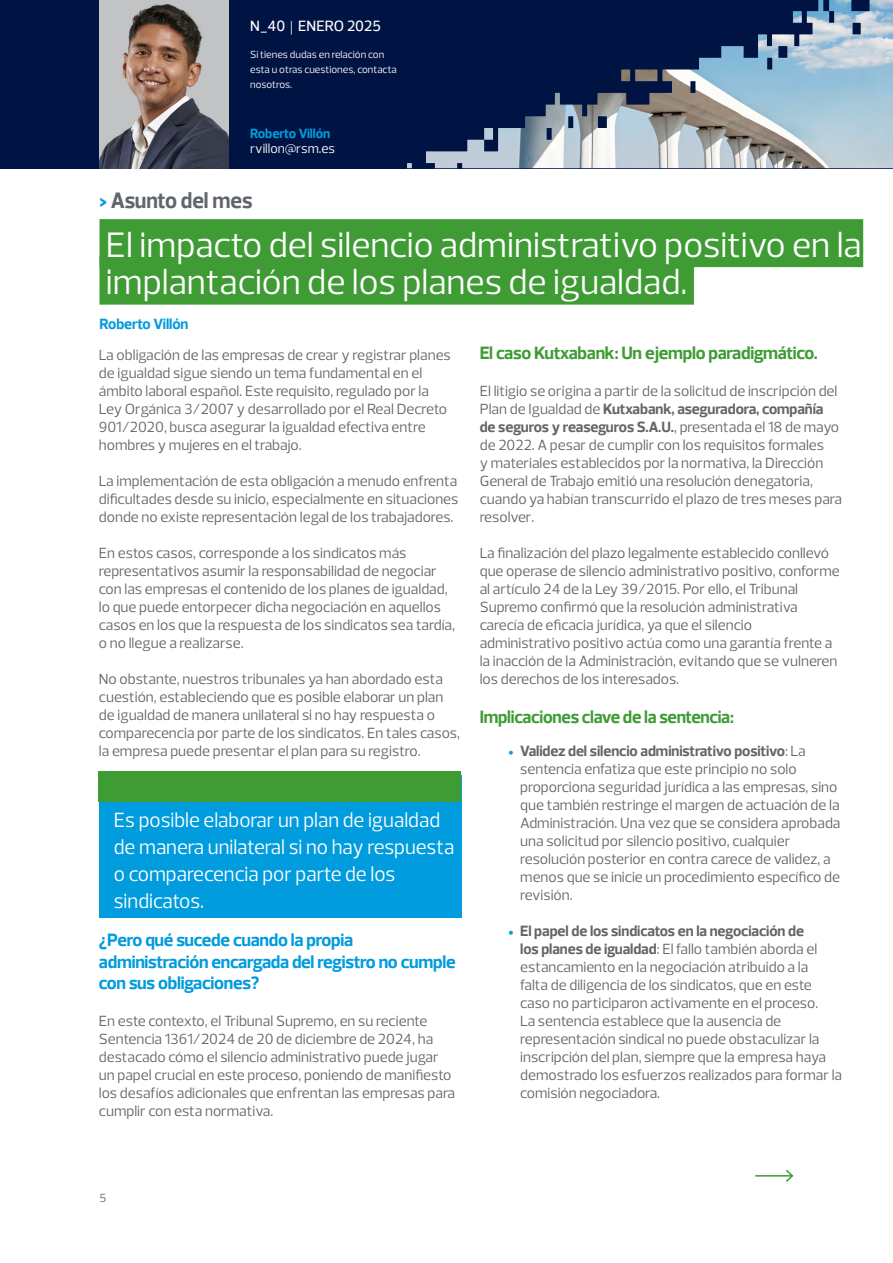
<style>
.page{position:relative;width:893px;height:1263px;background:#fff}
.page>*{position:absolute;margin:0;border:0;box-sizing:border-box;transform-origin:0 0}
.t1{font:36px "Prelo";color:#fff}
.Heading{font:700 22.5px "Prelo";letter-spacing:-.005em;color:#61666c}
.Power_of_being_understood{font:21px/27px "Prelo";color:#fff}
.Power_of_being_understood-2{font:700 18px/21.6px "Prelo";letter-spacing:-.015em;color:#009bde}
.Power_of_being_understood-3{font:700 18px "Prelo";letter-spacing:-.015em;color:#3f9c35}
.Power_of_being_understood-4{font:15px/18px "Prelo";color:#656568}
.Division_Tagline{font:500 15px "Prelo";color:#fff}
.Body{font:700 15px "Prelo";letter-spacing:-.005em;color:#009bde}
.Power_of_being_understood-5{font:13.5px "Prelo";color:#fff}
.Power_of_being_understood-6{font:700 13.5px "Prelo";letter-spacing:-.005em;color:#009cde}
.t2{font:12px "Prelo";color:#656568}
.Power_of_being_understood-7{font:10.5px/15px "Prelo";color:#fff}
.s1{font-family:"Baskerville";font-weight:400}
.s2{color:#009cde}
.s3{font-weight:700}
.s4{font-family:"Minion Pro";color:#169bd8}
.s5{font-family:"Minion Pro";color:#009cde}
</style>
<div class="page">
<div style="left:0;top:0;width:893px;height:168px;background:#001443"></div>
<img style="left:100px;top:0;width:129px;height:168px">
<hr style="left:755px;top:1175px;width:37px;height:1px;background:#3f9c35">
<svg style="left:784px;top:1169px;width:10px;height:13px"></svg>
<div style="left:99px;top:219px;width:764px;height:48px;background:#3f9c35"></div>
<div style="left:99px;top:257px;width:595px;height:48px;background:#3f9c35"></div>
<div style="left:99px;top:775px;width:363px;height:143px;background:#009cde"></div>
<div style="left:99px;top:771px;width:362px;height:31px;background:#3f9c35"></div>
<img style="left:407px;top:0;width:486px;height:168px">
<p class="Division_Tagline" style="left:250px;top:17px;width:132px">N_40 <span class="s1">|</span> ENERO 2025</p>
<p class="Power_of_being_understood-7" style="left:250px;top:47px;width:148px">Si tienes dudas en relación con esta u otras cuestiones, contacta nosotros.</p>
<p class="Power_of_being_understood-6" style="left:250px;top:126px;width:82px">Roberto Villón</p>
<p class="Power_of_being_understood-5" style="left:250px;top:140px;width:87px">rvillon@rsm.es</p>
<p class="Heading" style="left:99px;top:188px;width:155px"><span class="s2">&gt;</span> Asunto del mes</p>
<p class="t1" style="left:106px;top:222px;width:757px">El impacto del silencio administrativo positivo en la</p>
<p class="t1" style="left:106px;top:260px;width:583px">implantación de los planes de igualdad.</p>
<p class="Body" style="left:99px;top:315px;width:91px">Roberto Villón</p>
<p class="Power_of_being_understood-4" style="left:99px;top:346px;width:353px">La obligación de las empresas de crear y registrar planes de igualdad sigue siendo un tema fundamental en el ámbito laboral español. Este requisito, regulado por la Ley Orgánica 3/2007 y desarrollado por el Real Decreto 901/2020, busca asegurar la igualdad efectiva entre hombres y mujeres en el trabajo.</p>
<p class="Power_of_being_understood-4" style="left:99px;top:472px;width:361px;text-align:justify">La implementación de esta obligación a menudo enfrenta dificultades desde su inicio, especialmente en situaciones donde no existe representación legal de los trabajadores.</p>
<p class="Power_of_being_understood-4" style="left:99px;top:544px;width:358px">En estos casos, corresponde a los sindicatos más representativos asumir la responsabilidad de negociar con las empresas el contenido de los planes de igualdad, lo que puede entorpecer dicha negociación en aquellos casos en los que la respuesta de los sindicatos sea tardía, o no llegue a realizarse.</p>
<p class="Power_of_being_understood-4" style="left:99px;top:670px;width:363px">No obstante, nuestros tribunales ya han abordado esta cuestión, estableciendo que es posible elaborar un plan de igualdad de manera unilateral si no hay respuesta o comparecencia por parte de los sindicatos. En tales casos, la empresa puede presentar el plan para su registro.</p>
<p class="Power_of_being_understood" style="left:114px;top:807px;width:342px">Es posible elaborar un plan de igualdad de manera unilateral si no hay respuesta o comparecencia por parte de los sindicatos.</p>
<p class="Power_of_being_understood-2" style="left:99px;top:929px;width:358px">¿Pero qué sucede cuando la propia administración encargada del registro no cumple con sus obligaciones?</p>
<p class="Power_of_being_understood-4" style="left:99px;top:1012px;width:358px">En este contexto, el Tribunal Supremo, en su reciente Sentencia 1361/2024 de 20 de diciembre de 2024, ha destacado cómo el silencio administrativo puede jugar un papel crucial en este proceso, poniendo de manifiesto los desafíos adicionales que enfrentan las empresas para cumplir con esta normativa.</p>
<p class="Power_of_being_understood-3" style="left:480px;top:343px;width:340px">El caso Kutxabank: Un ejemplo paradigmático.</p>
<p class="Power_of_being_understood-4" style="left:480px;top:382px;width:364px">El litigio se origina a partir de la solicitud de inscripción del Plan de Igualdad de <span class="s3">Kutxabank, aseguradora, compañía de seguros y reaseguros S.A.U.</span>, presentada el 18 de mayo de 2022. A pesar de cumplir con los requisitos formales<br>y materiales establecidos por la normativa, la Dirección General de Trabajo emitió una resolución denegatoria, cuando ya habían transcurrido el plazo de tres meses para resolver.</p>
<p class="Power_of_being_understood-4" style="left:480px;top:544px;width:361px">La finalización del plazo legalmente establecido conllevó que operase de silencio administrativo positivo, conforme al artículo 24 de la Ley 39/2015. Por ello, el Tribunal Supremo confirmó que la resolución administrativa carecía de eficacia jurídica, ya que el silencio administrativo positivo actúa como una garantía frente a la inacción de la Administración, evitando que se vulneren los derechos de los interesados.</p>
<p class="Power_of_being_understood-3" style="left:480px;top:706px;width:256px">Implicaciones clave de la sentencia:</p>
<p class="Power_of_being_understood-4" style="left:520px;top:742px;width:322px;text-indent:-12px"><span class="s4">•</span> <span class="s3">Validez del silencio administrativo positivo</span>: La sentencia enfatiza que este principio no solo proporciona seguridad jurídica a las empresas, sino que también restringe el margen de actuación de la Administración. Una vez que se considera aprobada una solicitud por silencio positivo, cualquier resolución posterior en contra carece de validez, a menos que se inicie un procedimiento específico de revisión.</p>
<p class="Power_of_being_understood-4" style="left:520px;top:922px;width:323px;text-indent:-12px"><span class="s5">•</span> <span class="s3">El papel de los sindicatos en la negociación de<br>los planes de igualdad</span>: El fallo también aborda el estancamiento en la negociación atribuido a la<br>falta de diligencia de los sindicatos, que en este caso no participaron activamente en el proceso.<br>La sentencia establece que la ausencia de representación sindical no puede obstaculizar la inscripción del plan, siempre que la empresa haya demostrado los esfuerzos realizados para formar la comisión negociadora.</p>
<p class="t2" style="left:99px;top:1191px;width:8px">5</p>
</div>
